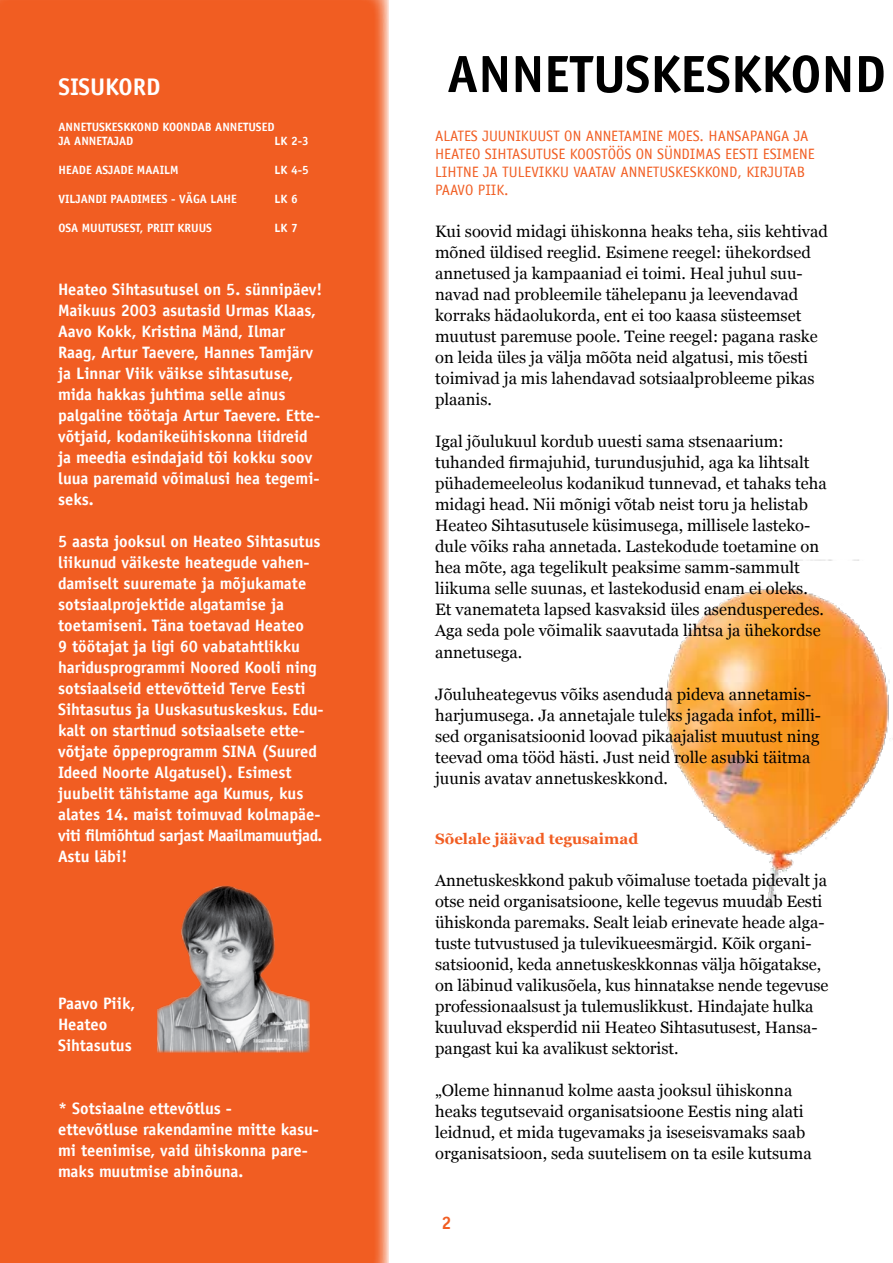
<style>
.page{position:relative;width:893px;height:1263px;background:#fff}
.page>*{position:absolute;margin:0;border:0;box-sizing:border-box;transform-origin:0 0}
.t1{font:700 52.5px "Officina Sans";color:#000}
.t2{font:700 24px "Officina Sans";color:#fff}
.t3{font:16.5px/21px "Georgia";color:#000}
.t4{font:700 16.5px/21px "Officina Sans";color:#fff}
.t5{font:15px/18px "Officina Sans";color:#f15d22}
.t6{font:700 15px "Georgia";color:#f15d22}
.t7{font:700 12px "Officina Sans";color:#fff}
</style>
<div class="page">
<img style="left:641px;top:560px;width:250px;height:348px">
<div style="left:0;top:0;width:389px;height:1263px;background:#f15d22"></div>
<div style="left:59px;top:265px;width:266px;height:313px;background:#f15d22"></div>
<img style="left:157px;top:886px;width:152px;height:166px">
<h2 class="t2" style="left:59px;top:72px;width:103px">SISUKORD</h2>
<p class="t7" style="left:59px;top:119px;width:67px">annetuskeskko</p>
<p class="t7" style="left:144px;top:119px;width:130px">nd koondab annetused</p>
<p class="t7" style="left:59px;top:134px;width:60px">ja annetajad</p>
<p class="t7" style="left:275px;top:134px;width:36px">lk 2-3</p>
<p class="t7" style="left:59px;top:162px;width:45px">heade asjad</p>
<p class="t7" style="left:128px;top:162px;width:52px">e maailm</p>
<p class="t7" style="left:275px;top:162px;width:36px">lk 4-5</p>
<p class="t7" style="left:59px;top:191px;width:129px">viljandi paadimees - väga</p>
<p class="t7" style="left:210px;top:191px;width:28px">lah e</p>
<p class="t7" style="left:275px;top:191px;width:25px">lk 6</p>
<p class="t7" style="left:59px;top:220px;width:8px">osa</p>
<p class="t7" style="left:82px;top:220px;width:130px">muutusest, priit kruus</p>
<p class="t7" style="left:275px;top:220px;width:25px">lk 7</p>
<p class="t4" style="left:58px;top:279px;width:266px">Heateo Sihtasutusel on 5. sünnipäev!<br>Maikuus 2003 asutasid Urmas Klaas, Aavo Kokk, Kristina Mänd, Ilmar Raag, Artur Taevere, Hannes Tamjärv ja Linnar Viik väikse sihtasutuse, mida hakkas juhtima selle ainus palgaline töötaja Artur Taevere. Ette&shy;võtjaid, kodanikeühiskonna liidreid ja meedia esindajaid tõi kokku soov luua paremaid võimalusi hea tegemi&shy;seks.</p>
<p class="t4" style="left:58px;top:531px;width:267px">5 aasta jooksul on Heateo Sihtasutus liikunud väikeste heategude vahen&shy;damiselt suuremate ja mõjukamate sotsiaalprojektide algatamise ja toetamiseni. Täna toetavad Heateo<br>9 töötajat ja ligi 60 vabatahtlikku haridusprogrammi Noored Kooli ning sotsiaalseid ettevõtteid Terve Eesti Sihtasutus ja Uuskasutuskeskus. Edu&shy;kalt on startinud sotsiaalsete ette&shy;võtjate õppeprogramm SINA (Suured Ideed Noorte Algatusel). Esimest juubelit tähistame aga Kumus, kus alates 14. maist toimuvad kolmapäe&shy;viti filmiõhtud sarjast Maailmamuutjad.<br>Astu läbi!</p>
<p class="t4" style="left:58px;top:993px;width:79px">Paavo Piik,<br>Heateo<br>Sihtasutus</p>
<p class="t4" style="left:58px;top:1098px;width:262px">* Sotsiaalne ettevõtlus -<br>ettevõtluse rakendamine mitte kasu&shy;mi teenimise, vaid ühiskonna pare&shy;maks muutmise abinõuna.</p>
<h1 class="t1" style="left:447px;top:41px;width:288px">Annetuskeskko</h1>
<h1 class="t1" style="left:821px;top:41px;width:59px">nd</h1>
<p class="t5" style="left:435px;top:127px;width:381px">ALATES JUUNIKUUST ON ANNETAMINE MOES. HANSAPANGA JA HEATEO SIHTASUTUSE KOOSTÖÖS ON SÜNDIMAS EESTI ESIMENE LIHTNE JA TULEVIKKU VAATAV ANNETUSKESKKOND, KIRJUTAB PAAVO PIIK.</p>
<p class="t3" style="left:435px;top:221px;width:394px">Kui soovid midagi ühiskonna heaks teha, siis kehtivad mõned üldised reeglid. Esimene reegel: ühekordsed annetused ja kampaaniad ei toimi. Heal juhul suu&shy;navad nad probleemile tähelepanu ja leevendavad korraks hädaolukorda, ent ei too kaasa süsteemset muutust paremuse poole. Teine reegel: pagana raske on leida üles ja välja mõõta neid algatusi, mis tõesti toimivad ja mis lahendavad sotsiaalprobleeme pikas plaanis.</p>
<p class="t3" style="left:435px;top:431px;width:393px">Igal jõulukuul kordub uuesti sama stsenaarium: tuhanded firmajuhid, turundusjuhid, aga ka lihtsalt pühademeeleolus kodanikud tunnevad, et tahaks teha midagi head. Nii mõnigi võtab neist toru ja helistab Heateo Sihtasutusele küsimusega, millisele lasteko&shy;dule võiks raha annetada. Lastekodude toetamine on hea mõte, aga tegelikult peaksime samm-sammult liikuma selle suunas, et lastekodusid enam ei oleks.<br>Et vanemateta lapsed kasvaksid üles asendusperedes.<br>Aga seda pole võimalik saavutada lihtsa ja ühekordse annetusega.</p>
<p class="t3" style="left:435px;top:683px;width:387px">Jõuluheategevus võiks asenduda pideva annetamis&shy;harjumusega. Ja annetajale tuleks jagada infot, milli&shy;sed organisatsioonid loovad pikaajalist muutust ning teevad oma tööd hästi. Just neid rolle asubki täitma juunis avatav annetuskeskkond.</p>
<p class="t6" style="left:435px;top:830px;width:205px">Sõelale jäävad tegusaimad</p>
<p class="t3" style="left:435px;top:869px;width:395px">Annetuskeskkond pakub võimaluse toetada pidevalt ja otse neid organisatsioone, kelle tegevus muudab Eesti ühiskonda paremaks. Sealt leiab erinevate heade alga&shy;tuste tutvustused ja tulevikueesmärgid. Kõik organi&shy;satsioonid, keda annetuskeskkonnas välja hõigatakse, on läbinud valikusõela, kus hinnatakse nende tegevuse professionaalsust ja tulemuslikkust. Hindajate hulka kuuluvad eksperdid nii Heateo Sihtasutusest, Hansa&shy;pangast kui ka avalikust sektorist.</p>
<p class="t3" style="left:435px;top:1079px;width:378px">„Oleme hinnanud kolme aasta jooksul ühiskonna heaks tegutsevaid organisatsioone Eestis ning alati leidnud, et mida tugevamaks ja iseseisvamaks saab organisatsioon, seda suutelisem on ta esile kutsuma</p>
</div>
